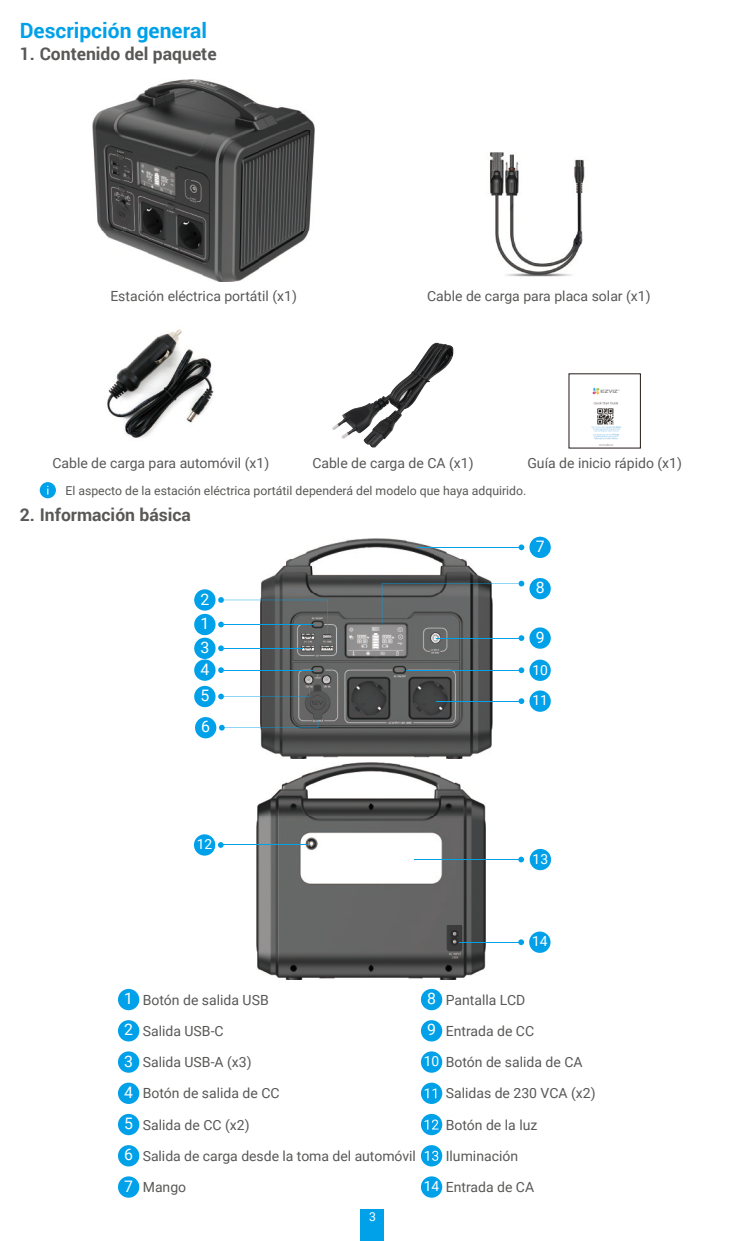
<style>
.page{position:relative;width:745px;height:1241px;background:#fff}
.page>*{position:absolute;margin:0;border:0;box-sizing:border-box;transform-origin:0 0}
.t1{font:700 21px "Roboto";color:#00a1e9}
.t2{font:700 17.5px "Roboto";color:#595857}
.t3{font:15.75px/21.7px "Roboto";color:#fff}
.t4{font:14px "Roboto";color:#595857}
.t5{font:13.83px/30.3px "Roboto";color:#fff}
.t6{font:12.25px "Roboto";color:#595857}
.t7{font:12.25px "Roboto";color:#fff}
.s1{font-size:15.75px;color:#fff}
.s2{font-size:13.83px;color:#fff}
</style>
<div class="page">
<div style="left:360px;top:1209px;width:24px;height:31px;background:#00a1e9"></div>
<img style="left:93px;top:80px;width:221px;height:201px">
<img style="left:490px;top:152px;width:95px;height:125px">
<img style="left:107px;top:329px;width:107px;height:109px">
<img style="left:332px;top:342px;width:121px;height:105px">
<img style="left:591px;top:387px;width:30px;height:59px">
<svg style="left:40px;top:482px;width:16px;height:16px"></svg>
<img style="left:260px;top:538px;width:232px;height:220px">
<svg style="left:218px;top:597px;width:109px;height:37px"></svg>
<hr style="left:224px;top:648px;width:78px;height:1px;background:#00a1e9">
<hr style="left:224px;top:624px;width:88px;height:1px;background:#00a1e9">
<svg style="left:218px;top:645px;width:6px;height:6px"></svg>
<hr style="left:224px;top:669px;width:89px;height:1px;background:#00a1e9">
<svg style="left:218px;top:667px;width:6px;height:6px"></svg>
<svg style="left:218px;top:683px;width:91px;height:16px"></svg>
<div style="left:194px;top:613px;width:21px;height:22px;background:#00a1e9;border-radius:50%"></div>
<div style="left:194px;top:589px;width:21px;height:21px;background:#00a1e9;border-radius:50%"></div>
<div style="left:194px;top:637px;width:21px;height:22px;background:#00a1e9;border-radius:50%"></div>
<div style="left:194px;top:659px;width:21px;height:21px;background:#00a1e9;border-radius:50%"></div>
<div style="left:194px;top:685px;width:21px;height:22px;background:#00a1e9;border-radius:50%"></div>
<svg style="left:219px;top:719px;width:99px;height:11px"></svg>
<div style="left:195px;top:717px;width:21px;height:21px;background:#00a1e9;border-radius:50%"></div>
<svg style="left:381px;top:580px;width:143px;height:44px"></svg>
<hr style="left:435px;top:637px;width:83px;height:1px;background:#00a1e9">
<svg style="left:518px;top:635px;width:6px;height:6px"></svg>
<hr style="left:405px;top:670px;width:114px;height:1px;background:#00a1e9">
<svg style="left:518px;top:667px;width:6px;height:6px"></svg>
<hr style="left:435px;top:700px;width:84px;height:1px;background:#00a1e9">
<svg style="left:518px;top:698px;width:6px;height:6px"></svg>
<hr style="left:417px;top:547px;width:102px;height:1px;background:#00a1e9">
<svg style="left:518px;top:544px;width:6px;height:6px"></svg>
<div style="left:529px;top:536px;width:21px;height:22px;background:#00a1e9;border-radius:50%"></div>
<div style="left:529px;top:578px;width:21px;height:21px;background:#00a1e9;border-radius:50%"></div>
<div style="left:529px;top:627px;width:21px;height:21px;background:#00a1e9;border-radius:50%"></div>
<div style="left:529px;top:659px;width:21px;height:21px;background:#00a1e9;border-radius:50%"></div>
<div style="left:529px;top:690px;width:21px;height:21px;background:#00a1e9;border-radius:50%"></div>
<div style="left:529px;top:848px;width:21px;height:22px;background:#00a1e9;border-radius:50%"></div>
<div style="left:529px;top:931px;width:21px;height:21px;background:#00a1e9;border-radius:50%"></div>
<div style="left:194px;top:834px;width:21px;height:21px;background:#00a1e9;border-radius:50%"></div>
<img style="left:256px;top:762px;width:229px;height:216px">
<hr style="left:413px;top:859px;width:106px;height:1px;background:#00a1e9">
<svg style="left:518px;top:856px;width:5px;height:6px"></svg>
<hr style="left:223px;top:844px;width:83px;height:1px;background:#00a1e9">
<svg style="left:218px;top:842px;width:5px;height:5px"></svg>
<hr style="left:459px;top:941px;width:59px;height:1px;background:#00a1e9">
<svg style="left:518px;top:939px;width:5px;height:5px"></svg>
<div style="left:118px;top:988px;width:21px;height:22px;background:#00a1e9;border-radius:50%"></div>
<div style="left:420px;top:988px;width:22px;height:22px;background:#00a1e9;border-radius:50%"></div>
<div style="left:118px;top:1019px;width:21px;height:22px;background:#00a1e9;border-radius:50%"></div>
<div style="left:420px;top:1019px;width:22px;height:22px;background:#00a1e9;border-radius:50%"></div>
<div style="left:118px;top:1051px;width:21px;height:21px;background:#00a1e9;border-radius:50%"></div>
<div style="left:420px;top:1051px;width:22px;height:21px;background:#00a1e9;border-radius:50%"></div>
<div style="left:118px;top:1082px;width:21px;height:21px;background:#00a1e9;border-radius:50%"></div>
<svg style="left:420px;top:1082px;width:22px;height:21px"></svg>
<svg style="left:424px;top:1088px;width:12px;height:10px"></svg>
<div style="left:118px;top:1113px;width:21px;height:21px;background:#00a1e9;border-radius:50%"></div>
<svg style="left:420px;top:1113px;width:22px;height:21px"></svg>
<svg style="left:424px;top:1119px;width:14px;height:10px"></svg>
<div style="left:118px;top:1144px;width:21px;height:22px;background:#00a1e9;border-radius:50%"></div>
<svg style="left:420px;top:1144px;width:22px;height:22px"></svg>
<svg style="left:424px;top:1150px;width:14px;height:10px"></svg>
<div style="left:118px;top:1176px;width:21px;height:21px;background:#00a1e9;border-radius:50%"></div>
<div style="left:420px;top:1176px;width:22px;height:21px;background:#00a1e9;border-radius:50%"></div>
<h1 class="t1" style="left:20px;top:16px;width:188px">Descripción general</h1>
<p class="t2" style="left:20px;top:41px;width:198px">1. Contenido del paquete</p>
<p class="t4" style="left:110px;top:286px;width:188px">Estación eléctrica portátil (x1)</p>
<p class="t4" style="left:427px;top:286px;width:225px">Cable de carga para placa solar (x1)</p>
<p class="t4" style="left:52px;top:453px;width:218px">Cable de carga para automóvil (x1)</p>
<p class="t4" style="left:312px;top:453px;width:163px">Cable de carga de CA (x1)</p>
<p class="t4" style="left:527px;top:453px;width:156px">Guía de inicio rápido (x1)</p>
<p class="t6" style="left:65px;top:482px;width:462px">El aspecto de la estación eléctrica portátil dependerá del modelo que haya adquirido.</p>
<p class="t2" style="left:20px;top:502px;width:172px">2. Información básica</p>
<p class="t3" style="left:200px;top:587px;width:10px">2</p>
<p class="t3" style="left:200px;top:635px;width:10px">3<br>4</p>
<p class="t3" style="left:200px;top:679px;width:11px;line-height:31.2px">5<br>6</p>
<p class="t3" style="left:200px;top:612px;width:10px">1</p>
<p class="t5" style="left:197px;top:828px;width:17px">12</p>
<p class="t3" style="left:535px;top:535px;width:10px">7</p>
<p class="t3" style="left:535px;top:576px;width:10px">8</p>
<p class="t3" style="left:535px;top:625px;width:10px">9</p>
<p class="t5" style="left:532px;top:654px;width:17px">10<br>11</p>
<p class="t5" style="left:532px;top:842px;width:17px">13</p>
<p class="t5" style="left:531px;top:925px;width:17px">14</p>
<p class="t4" style="left:124px;top:989px;width:146px"><span class="s1">1</span> Botón de salida USB</p>
<p class="t4" style="left:427px;top:989px;width:100px"><span class="s1">8</span> Pantalla LCD</p>
<p class="t4" style="left:124px;top:1020px;width:101px"><span class="s1">2</span> Salida USB-C</p>
<p class="t4" style="left:427px;top:1020px;width:108px"><span class="s1">9</span> Entrada de CC</p>
<p class="t4" style="left:124px;top:1052px;width:129px"><span class="s1">3</span> Salida USB-A (x3)</p>
<p class="t4" style="left:423px;top:1052px;width:160px"><span class="s2">10</span> Botón de salida de CA</p>
<p class="t4" style="left:124px;top:1083px;width:157px"><span class="s1">4</span> Botón de salida de CC</p>
<p class="t4" style="left:445px;top:1083px;width:151px">Salidas de 230 VCA (x2)</p>
<p class="t4" style="left:124px;top:1114px;width:127px"><span class="s1">5</span> Salida de CC (x2)</p>
<p class="t4" style="left:445px;top:1114px;width:93px">Botón de la luz</p>
<p class="t4" style="left:124px;top:1145px;width:293px"><span class="s1">6</span> Salida de carga desde la toma del automóvil</p>
<p class="t4" style="left:445px;top:1145px;width:74px">Iluminación</p>
<p class="t4" style="left:124px;top:1176px;width:63px"><span class="s1">7</span> Mango</p>
<p class="t4" style="left:423px;top:1176px;width:112px"><span class="s2">14</span> Entrada de CA</p>
<p class="t7" style="left:369px;top:1207px;width:8px">3</p>
</div>
